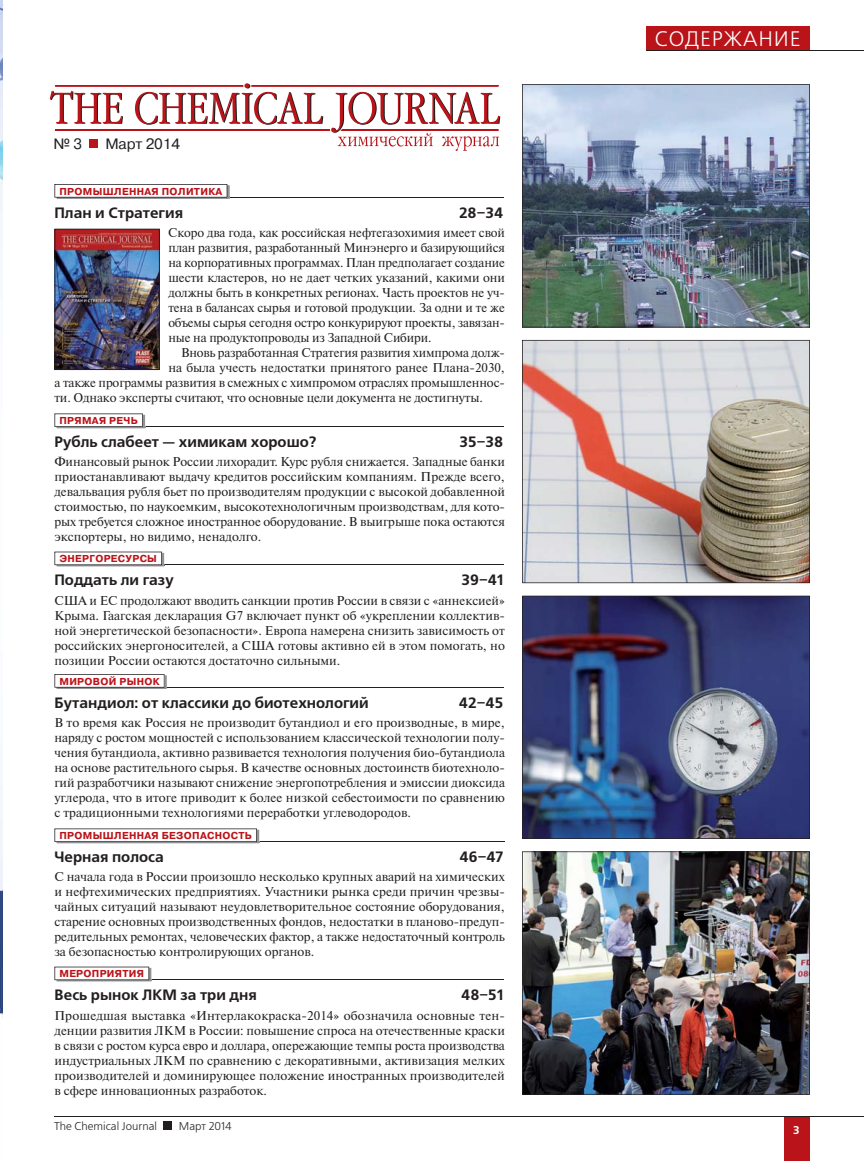
<style>
.page{position:relative;width:864px;height:1161px;background:#fff}
.page>*{position:absolute;margin:0;border:0;box-sizing:border-box;transform-origin:0 0}
.t1{font:21px "Free Set C";letter-spacing:.04em;color:#fff}
.t2{font:700 15px "Free Set C";color:#231f20}
.t3{font:15px "Pragmatica C";letter-spacing:-.01em;color:#231f20}
.t4{font:12.75px/15px "Newton C";color:#231f20;text-align:justify}
.t5{font:11.25px "Free Set C";color:#231f20}
.t6{font:700 11.25px "Free Set C";color:#fff}
.t7{font:700 10.05px "Pragmatica C";letter-spacing:.03em;color:#ba1319}
</style>
<div class="page">
<img style="left:0;top:0;width:2px;height:1014px">
<svg style="left:50px;top:83px;width:450px;height:68px"></svg>
<div style="left:89px;top:139px;width:9px;height:9px;background:#ba1319"></div>
<hr style="left:227px;top:197px;width:277px;height:1px;background:#231f20">
<img style="left:56px;top:198px;width:174px;height:1px">
<svg style="left:54px;top:184px;width:176px;height:14px"></svg>
<img style="left:54px;top:229px;width:106px;height:141px">
<hr style="left:143px;top:426px;width:361px;height:1px;background:#231f20">
<img style="left:56px;top:427px;width:89px;height:1px">
<svg style="left:54px;top:413px;width:91px;height:14px"></svg>
<hr style="left:162px;top:564px;width:342px;height:1px;background:#231f20">
<img style="left:56px;top:565px;width:108px;height:1px">
<svg style="left:54px;top:552px;width:110px;height:13px"></svg>
<hr style="left:163px;top:687px;width:341px;height:1px;background:#231f20">
<img style="left:56px;top:688px;width:111px;height:1px">
<svg style="left:54px;top:674px;width:113px;height:14px"></svg>
<hr style="left:257px;top:841px;width:247px;height:1px;background:#231f20">
<svg style="left:54px;top:828px;width:205px;height:14px"></svg>
<hr style="left:149px;top:979px;width:355px;height:1px;background:#231f20">
<img style="left:56px;top:980px;width:95px;height:1px">
<svg style="left:54px;top:966px;width:97px;height:14px"></svg>
<img style="left:522px;top:340px;width:287px;height:243px">
<img style="left:522px;top:84px;width:287px;height:243px">
<img style="left:522px;top:851px;width:287px;height:243px">
<img style="left:522px;top:596px;width:287px;height:243px">
<div style="left:783px;top:1116px;width:26px;height:45px;background:#ba1319"></div>
<hr style="left:54px;top:1116px;width:755px;height:1px;background:#231f20">
<hr style="left:809px;top:1116px;width:54px;height:1px;background:#231f20">
<div style="left:164px;top:1121px;width:8px;height:9px;background:#231f20"></div>
<div style="left:646px;top:27px;width:163px;height:23px;background:#ba1319"></div>
<hr style="left:646px;top:50px;width:163px;height:1px;background:#231f20">
<hr style="left:809px;top:50px;width:54px;height:1px;background:#231f20">
<h1 class="t1" style="left:654px;top:31px;width:147px">СОДЕРЖАНИЕ</h1>
<p class="t3" style="left:54px;top:138px;width:30px">№ 3</p>
<p class="t3" style="left:105px;top:138px;width:76px">Март 2014</p>
<p class="t7" style="left:59px;top:188px;width:164px">ПРОМЫШЛЕННАЯ ПОЛИТИКА</p>
<p class="t2" style="left:54px;top:207px;width:130px">План и Стратегия</p>
<p class="t2" style="left:459px;top:207px;width:46px">28–34</p>
<p class="t4" style="left:168px;top:226px;width:338px">Скоро два года, как российская нефтегазохимия имеет свой план развития, разработанный Минэнерго и базирующийся на корпоративных программах. План предполагает создание шести кластеров, но не дает четких указаний, какими они должны быть в конкретных регионах. Часть проектов не уч&shy;тена в балансах сырья и готовой продукции. За одни и те же объемы сырья сегодня остро конкурируют проекты, завязан&shy;ные на продуктопроводы из Западной Сибири.</p>
<p class="t4" style="left:181px;top:346px;width:325px">Вновь разработанная Стратегия развития химпрома долж-</p>
<p class="t4" style="left:168px;top:361px;width:338px">на была учесть недостатки принятого ранее Плана-2030,</p>
<p class="t4" style="left:54px;top:376px;width:452px">а также программы развития в смежных с химпромом отраслях промышленнос-</p>
<p class="t4" style="left:54px;top:391px;width:430px">ти. Однако эксперты считают, что основные цели документа не достигнуты.</p>
<p class="t7" style="left:59px;top:417px;width:80px">ПРЯМАЯ РЕЧЬ</p>
<p class="t2" style="left:54px;top:436px;width:264px">Рубль слабеет — химикам хорошо?</p>
<p class="t2" style="left:459px;top:436px;width:45px">35–38</p>
<p class="t4" style="left:54px;top:456px;width:452px">Финансовый рынок России лихорадит. Курс рубля снижается. Западные банки приостанавливают выдачу кредитов российским компаниям. Прежде всего, девальвация рубля бьет по производителям продукции с высокой добавленной стоимостью, по наукоемким, высокотехнологичным производ ствам, для кото&shy;рых требуется сложное иностранное оборудование. В выигрыше пока остаются экспортеры, но видимо, ненадолго.</p>
<p class="t7" style="left:59px;top:555px;width:99px">ЭНЕРГОРЕСУРСЫ</p>
<p class="t2" style="left:54px;top:575px;width:121px">Поддать ли газу</p>
<p class="t2" style="left:461px;top:575px;width:43px">39–41</p>
<p class="t4" style="left:54px;top:594px;width:452px">США и ЕС продолжают вводить санкции против России в связи с «аннексией» Крыма. Гаагская декларация G7 включает пункт об «укреплении коллектив&shy;ной энергетической безопасности». Европа намерена снизить зависимость от российских энергоносителей, а США готовы активно ей в этом помогать, но позиции России остаются достаточно сильными.</p>
<p class="t7" style="left:59px;top:677px;width:102px">МИРОВОЙ РЫНОК</p>
<p class="t2" style="left:54px;top:697px;width:316px">Бутандиол: от классики до биотехнологий</p>
<p class="t2" style="left:458px;top:697px;width:46px">42–45</p>
<p class="t4" style="left:54px;top:716px;width:452px">В то время как Россия не производит бутандиол и его производные, в мире, наряду с ростом мощностей с использованием классической технологии полу&shy;чения бутандиола, активно развивается технология получения био-бутандиола на основе растительного сырья. В качестве основных достоинств биотехноло&shy;гий разработчики называют снижение энергопотребления и эмиссии диоксида углерода, что в итоге приводит к более низкой себестоимости по сравнению с традиционными технологиями переработки углеводородов.</p>
<p class="t7" style="left:59px;top:832px;width:194px">ПРОМЫШЛЕННАЯ БЕЗОПАСНОСТЬ</p>
<p class="t2" style="left:54px;top:851px;width:111px">Черная полоса</p>
<p class="t2" style="left:459px;top:851px;width:45px">46–47</p>
<p class="t4" style="left:54px;top:871px;width:452px">С начала года в России произошло несколько крупных аварий на химических и нефтехимических предприятиях. Участники рынка среди причин чрезвы&shy;чайных ситуаций называют неудовлетворительное состояние оборудования, старение основных производственных фондов, недостатки в планово-предуп&shy;редительных ремонтах, человеческих фактор, а также недостаточный контроль за безопасностью контролирующих органов.</p>
<p class="t7" style="left:59px;top:970px;width:86px">МЕРОПРИЯТИЯ</p>
<p class="t2" style="left:54px;top:989px;width:204px">Весь рынок ЛКМ за три дня</p>
<p class="t2" style="left:461px;top:989px;width:44px">48–51</p>
<p class="t4" style="left:54px;top:1009px;width:452px">Прошедшая выставка «Интерлакокраска-2014» обозначила основные тен&shy;денции развития ЛКМ в России: повышение спроса на отечественные краски в связи с ростом курса евро и доллара, опережающие темпы роста производства индустриальных ЛКМ по сравнению с декоративными, активизация мелких производителей и доминирующее положение иностранных производителей в сфере инновационных разработок.</p>
<p class="t5" style="left:54px;top:1122px;width:104px">The Chemical Journal</p>
<p class="t5" style="left:179px;top:1122px;width:55px">Март 2014</p>
<p class="t6" style="left:793px;top:1125px;width:8px">3</p>
</div>
